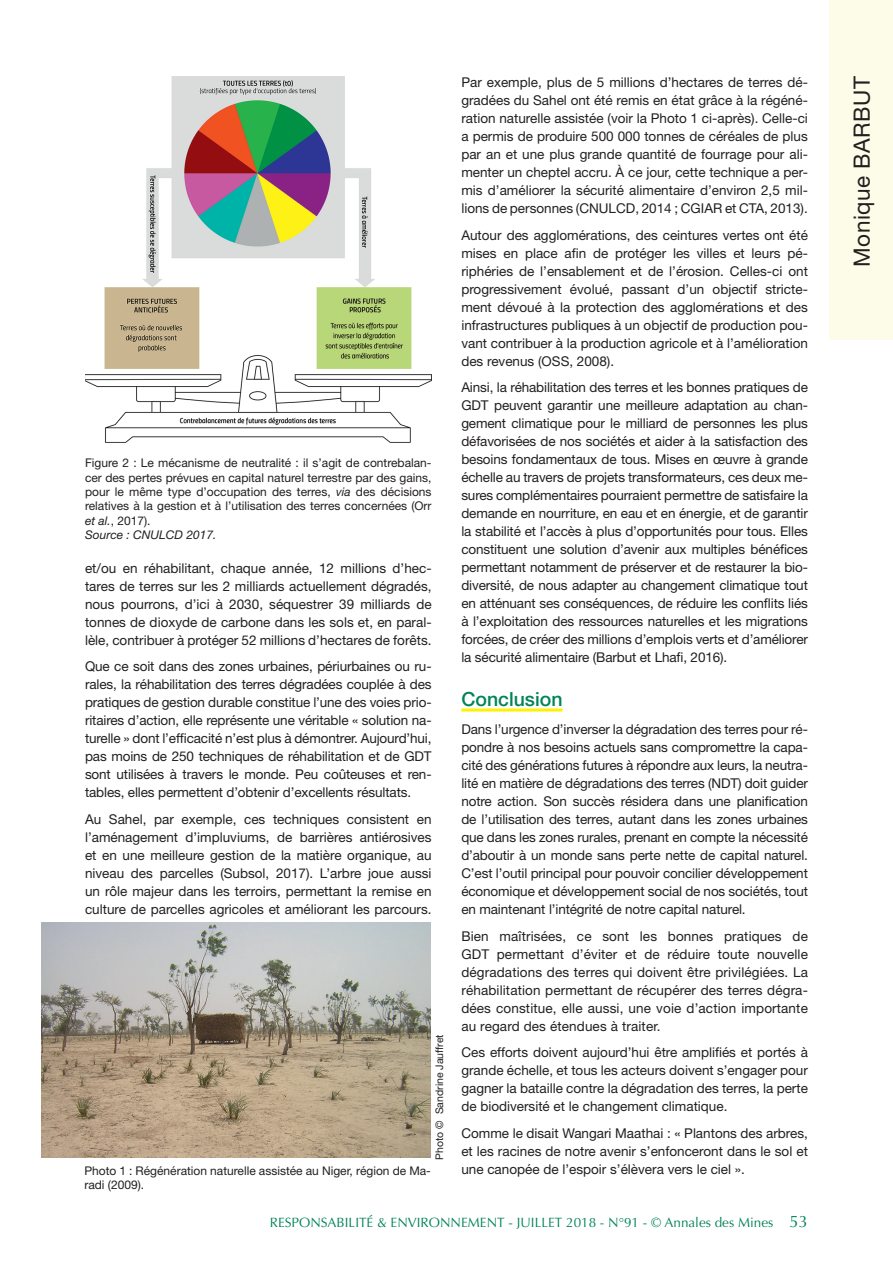
<style>
.page{position:relative;width:893px;height:1263px;background:#fff}
.page>*{position:absolute;margin:0;border:0;box-sizing:border-box;transform-origin:0 0}
.t1{font:22.5px "Helvetica Neue";letter-spacing:.02em;color:#231f20}
.INTER_1{font:500 19.5px "Helvetica Neue";color:#008457}
.texte_courant{font:13.5px/18px "Helvetica Neue";color:#231f20;text-align:justify}
.t2{font:13.5px "Optima";color:#008457}
.légende{font:12px/14.4px "Helvetica Neue";color:#231f20;text-align:justify}
.légende-2{font:italic 12px "Helvetica Neue";color:#231f20}
.légende-3{font:10.5px "Helvetica Neue";color:#231f20}
.s1{font-style:italic}
.s2{font-size:16.5px}
</style>
<div class="page">
<div style="left:829px;top:0;width:64px;height:339px;background:#fdfce8"></div>
<hr style="left:461px;top:708px;width:101px;height:3px;background:#fff101">
<img style="left:85px;top:77px;width:347px;height:366px">
<img style="left:42px;top:923px;width:389px;height:234px">
<p class="légende" style="left:85px;top:456px;width:348px">Figure 2 : Le mécanisme de neutralité : il s’agit de contrebalan&shy;cer des pertes prévues en capital naturel terrestre par des gains, pour le même type d’occupation des terres, <span class="s1">via</span> des décisions relatives à la gestion et à l’utilisation des terres concernées (Orr <span class="s1">et al.</span>, 2017).</p>
<p class="légende-2" style="left:85px;top:528px;width:133px">Source : CNULCD 2017.</p>
<p class="texte_courant" style="left:85px;top:559px;width:348px">et/ou en réhabilitant, chaque année, 12 millions d’hec&shy;tares de terres sur les 2 milliards actuellement dégradés, nous pourrons, d’ici à 2030, séquestrer 39 milliards de tonnes de dioxyde de carbone dans les sols et, en paral&shy;lèle, contribuer à protéger 52 millions d’hectares de forêts.</p>
<p class="texte_courant" style="left:85px;top:657px;width:348px">Que ce soit dans des zones urbaines, périurbaines ou ru&shy;rales, la réhabilitation des terres dégradées couplée à des pratiques de gestion durable constitue l’une des voies prio&shy;ritaires d’action, elle représente une véritable « solution na&shy;turelle » dont l’efficacité n’est plus à démontrer. Aujourd’hui, pas moins de 250 techniques de réhabilitation et de GDT sont utilisées à travers le monde. Peu coûteuses et ren&shy;tables, elles permettent d’obtenir d’excellents résultats.</p>
<p class="texte_courant" style="left:85px;top:810px;width:348px">Au Sahel, par exemple, ces techniques consistent en l’aménagement d’impluviums, de barrières antiérosives et en une meilleure gestion de la matière organique, au niveau des parcelles (Subsol, 2017). L’arbre joue aussi un rôle majeur dans les terroirs, permettant la remise en culture de parcelles agricoles et améliorant les parcours.</p>
<p class="légende-3" style="left:433px;top:1159px;width:127px;rotate:-90deg">Photo © Sandrine Jauffret</p>
<p class="légende" style="left:84px;top:1163px;width:348px">Photo 1 : Régénération naturelle assistée au Niger, région de Ma&shy;radi (2009).</p>
<p class="texte_courant" style="left:461px;top:73px;width:348px">Par exemple, plus de 5 millions d’hectares de terres dé&shy;gradées du Sahel ont été remis en état grâce à la régéné&shy;ration naturelle assistée (voir la Photo 1 ci-après). Celle-ci a permis de produire 500 000 tonnes de céréales de plus par an et une plus grande quantité de fourrage pour ali&shy;menter un cheptel accru. À ce jour, cette technique a per&shy;mis d’améliorer la sécurité alimentaire d’environ 2,5 mil&shy;lions de personnes (CNULCD, 2014 ; CGIAR et CTA, 2013).</p>
<p class="texte_courant" style="left:461px;top:226px;width:348px">Autour des agglomérations, des ceintures vertes ont été mises en place afin de protéger les villes et leurs pé&shy;riphéries de l’ensablement et de l’érosion. Celles-ci ont progressivement évolué, passant d’un objectif stricte&shy;ment dévoué à la protection des agglomérations et des infrastructures publiques à un objectif de production pou&shy;vant contribuer à la production agricole et à l’amélioration des revenus (OSS, 2008).</p>
<p class="texte_courant" style="left:461px;top:378px;width:348px">Ainsi, la réhabilitation des terres et les bonnes pratiques de GDT peuvent garantir une meilleure adaptation au chan&shy;gement climatique pour le milliard de personnes les plus défavorisées de nos sociétés et aider à la satisfaction des besoins fondamentaux de tous. Mises en œuvre à grande échelle au travers de projets transformateurs, ces deux me&shy;sures complémentaires pourraient permettre de satisfaire la demande en nourriture, en eau et en énergie, et de garantir la stabilité et l’accès à plus d’opportunités pour tous. Elles constituent une solution d’avenir aux multiples bénéfices permettant notamment de préserver et de restaurer la bio&shy;diversité, de nous adapter au changement climatique tout en atténuant ses conséquences, de réduire les conflits liés à l’exploitation des ressources naturelles et les migrations forcées, de créer des millions d’emplois verts et d’améliorer la sécurité alimentaire (Barbut et Lhafi, 2016).</p>
<p class="INTER_1" style="left:461px;top:687px;width:103px">Conclusion</p>
<p class="texte_courant" style="left:461px;top:720px;width:348px">Dans l’urgence d’inverser la dégradation des terres pour ré&shy;pondre à nos besoins actuels sans compromettre la capa&shy;cité des générations futures à répondre aux leurs, la neutra&shy;lité en matière de dégradations des terres (NDT) doit guider notre action. Son succès résidera dans une planification de l’utilisation des terres, autant dans les zones urbaines que dans les zones rurales, prenant en compte la nécessité d’aboutir à un monde sans perte nette de capital naturel.<br>C’est l’outil principal pour pouvoir concilier développement économique et développement social de nos sociétés, tout en maintenant l’intégrité de notre capital naturel.</p>
<p class="texte_courant" style="left:461px;top:927px;width:348px">Bien maîtrisées, ce sont les bonnes pratiques de GDT permettant d’éviter et de réduire toute nouvelle dégradations des terres qui doivent être privilégiées. La réhabilitation permettant de récupérer des terres dégra&shy;dées constitue, elle aussi, une voie d’action importante au regard des étendues à traiter.</p>
<p class="texte_courant" style="left:461px;top:1043px;width:348px">Ces efforts doivent aujourd’hui être amplifiés et portés à grande échelle, et tous les acteurs doivent s’engager pour gagner la bataille contre la dégradation des terres, la perte de biodiversité et le changement climatique.</p>
<p class="texte_courant" style="left:461px;top:1124px;width:348px">Comme le disait Wangari Maathai : « Plantons des arbres, et les racines de notre avenir s’enfonceront dans le sol et une canopée de l’espoir s’élèvera vers le ciel ».</p>
<p class="t2" style="left:270px;top:1215px;width:540px">RESPONSABILITÉ &amp; ENVIRONNEMENT - JUILLET 2018 - N°91 - © Annales des Mines <span class="s2">53</span></p>
<p class="t1" style="left:848px;top:267px;width:192px;rotate:-90deg">Monique BARBUT</p>
</div>
